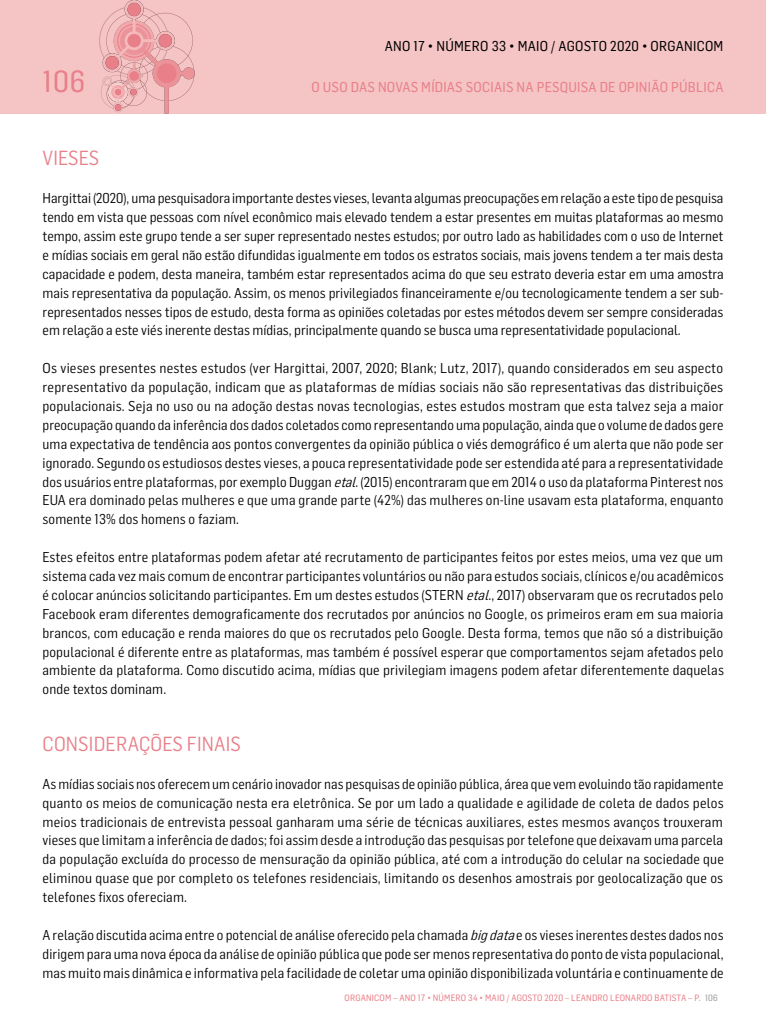
<style>
.page{position:relative;width:766px;height:1021px;background:#fff}
.page>*{position:absolute;margin:0;border:0;box-sizing:border-box;transform-origin:0 0}
.t1{font:30px "Flama Semicondensed Basic";color:#e97f89}
.t2{font:20px "Flama Semicondensed";letter-spacing:.01em;color:#e97f89}
.t3{font:14px/18.9px "Flama Semicondensed";letter-spacing:.01em;color:#000;text-align:justify}
.t4{font:14px "Flama Semicondensed Basic";letter-spacing:.02em;color:#e97f89}
.t5{font:14px "Flama Semicondensed Basic";letter-spacing:.02em;color:#000}
.t6{font:9px "Flama Semicondensed Basic";letter-spacing:.02em;color:#e97f89}
.s1{font-style:italic}
.s2{color:#9d9d9c}
</style>
<div class="page">
<div style="left:0;top:0;width:765px;height:113px;background:#f5c4c5"></div>
<svg style="left:99px;top:0;width:96px;height:113px"></svg>
<p class="t5" style="left:384px;top:37px;width:340px">ANO 17 • NÚMERO 33 • MAIO / AGOSTO 2020 • ORGANICOM</p>
<h1 class="t1" style="left:43px;top:62px;width:44px">106</h1>
<p class="t4" style="left:311px;top:78px;width:413px">O USO DAS NOVAS MÍDIAS SOCIAIS NA PESQUISA DE OPINIÃO PÚBLICA</p>
<h2 class="t2" style="left:43px;top:145px;width:58px">VIESES</h2>
<p class="t3" style="left:43px;top:188px;width:682px">Hargittai (2020), uma pesquisadora importante destes vieses, levanta algumas preocupações em relação a este tipo de pesquisa tendo em vista que pessoas com nível econômico mais elevado tendem a estar presentes em muitas plataformas ao mesmo tempo, assim este grupo tende a ser super representado nestes estudos; por outro lado as habilidades com o uso de Internet e mídias sociais em geral não estão difundidas igualmente em todos os estratos sociais, mais jovens tendem a ter mais desta capacidade e podem, desta maneira, também estar representados acima do que seu estrato deveria estar em uma amostra mais representativa da população. Assim, os menos privilegiados financeiramente e/ou tecnologicamente tendem a ser sub&shy;representados nesses tipos de estudo, desta forma as opiniões coletadas por estes métodos devem ser sempre consideradas em relação a este viés inerente destas mídias, principalmente quando se busca uma representatividade populacional.</p>
<p class="t3" style="left:43px;top:358px;width:682px">Os vieses presentes nestes estudos (ver Hargittai, 2007, 2020; Blank; Lutz, 2017), quando considerados em seu aspecto representativo da população, indicam que as plataformas de mídias sociais não são representativas das distribuições populacionais. Seja no uso ou na adoção destas novas tecnologias, estes estudos mostram que esta talvez seja a maior preocupação quando da inferência dos dados coletados como representando uma população, ainda que o volume de dados gere uma expectativa de tendência aos pontos convergentes da opinião pública o viés demográfico é um alerta que não pode ser ignorado. Segundo os estudiosos destes vieses, a pouca representatividade pode ser estendida até para a representatividade dos usuários entre plataformas, por exemplo Duggan <span class="s1">etal</span>. (2015) encontraram que em 2014 o uso da plataforma Pinterest nos EUA era dominado pelas mulheres e que uma grande parte (42%) das mulheres on-line usavam esta plataforma, enquanto somente 13% dos homens o faziam.</p>
<p class="t3" style="left:43px;top:547px;width:682px">Estes efeitos entre plataformas podem afetar até recrutamento de participantes feitos por estes meios, uma vez que um sistema cada vez mais comum de encontrar participantes voluntários ou não para estudos sociais, clínicos e/ou acadêmicos é colocar anúncios solicitando participantes. Em um destes estudos (STERN <span class="s1">etal</span>., 2017) observaram que os recrutados pelo Facebook eram diferentes demograficamente dos recrutados por anúncios no Google, os primeiros eram em sua maioria brancos, com educação e renda maiores do que os recrutados pelo Google. Desta forma, temos que não só a distribuição populacional é diferente entre as plataformas, mas também é possível esperar que comportamentos sejam afetados pelo ambiente da plataforma. Como discutido acima, mídias que privilegiam imagens podem afetar diferentemente daquelas onde textos dominam.</p>
<h2 class="t2" style="left:43px;top:731px;width:200px">CONSIDERAÇÕES FINAIS</h2>
<p class="t3" style="left:43px;top:773px;width:682px">As mídias sociais nos oferecem um cenário inovador nas pesquisas de opinião pública, área que vem evoluindo tão rapidamente quanto os meios de comunicação nesta era eletrônica. Se por um lado a qualidade e agilidade de coleta de dados pelos meios tradicionais de entrevista pessoal ganharam uma série de técnicas auxiliares, estes mesmos avanços trouxeram vieses que limitam a inferência de dados; foi assim desde a introdução das pesquisas por telefone que deixavam uma parcela da população excluída do processo de mensuração da opinião pública, até com a introdução do celular na sociedade que eliminou quase que por completo os telefones residenciais, limitando os desenhos amostrais por geolocalização que os telefones fixos ofereciam.</p>
<p class="t3" style="left:43px;top:924px;width:682px">A relação discutida acima entre o potencial de análise oferecido pela chamada <span class="s1">bigdata</span>e os vieses inerentes destes dados nos dirigem para uma nova época da análise de opinião pública que pode ser menos representativa do ponto de vista populacional, mas muito mais dinâmica e informativa pela facilidade de coletar uma opinião disponibilizada voluntária e continuamente de</p>
<p class="t6" style="left:344px;top:992px;width:277px">ORGANICOM – ANO 17 • NÚMERO 34 • MAIO / AGOSTO 2020 – LEAN DRO LEONAR</p>
<p class="t6" style="left:641px;top:992px;width:23px">DO BATISTA</p>
<p class="t6" style="left:688px;top:992px;width:31px">– P. <span class="s2">106</span></p>
</div>
